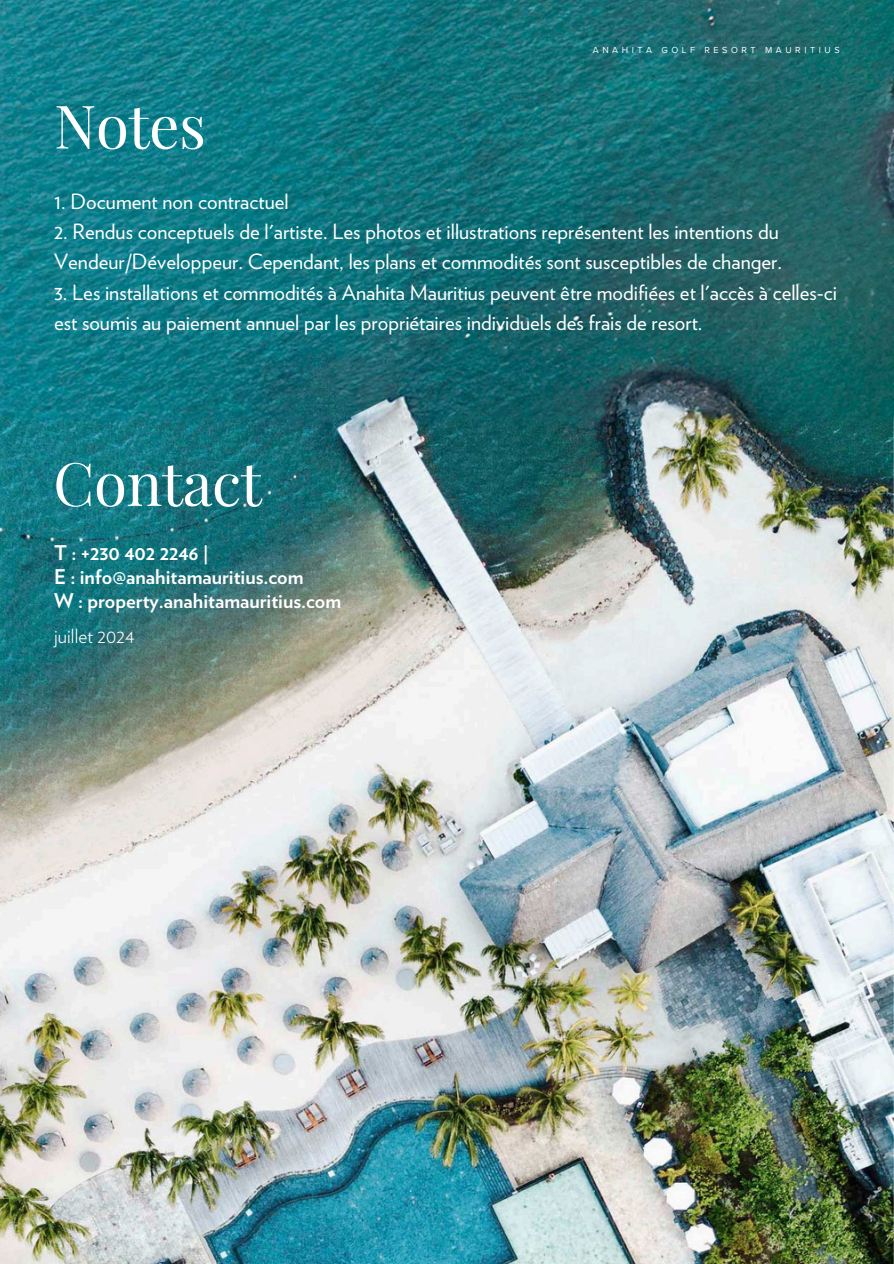
<style>
.page{position:relative;width:894px;height:1264px;background:#fff}
.page>*{position:absolute;margin:0;border:0;box-sizing:border-box;transform-origin:0 0}
.t1{font:60px "Playfair Display";letter-spacing:-.01em;color:#fff}
.t2{font:21px/30.3px "Verlag";color:#fff}
.t3{font:700 20.25px/23.7px "Verlag";color:#fff}
.t4{font:300 19.5px "Verlag";letter-spacing:.005em;color:#fff}
.t5{font:9px "Proxima Nova";letter-spacing:.395em;color:#fff}
</style>
<div class="page">
<img style="left:0;top:0;width:893px;height:1263px">
<p class="t1" style="left:54px;top:84px;width:153px">Notes</p>
<h1 class="t5" style="left:592px;top:45px;width:248px">ANAHITA GOLF RESORT MAURITIUS</h1>
<h2 class="t2" style="left:54px;top:187px;width:236px">1. Document non contractuel</h2>
<h2 class="t2" style="left:54px;top:217px;width:729px">2. Rendus conceptuels de l'artiste. Les photos et illustrations représentent les intentions du<br>Vendeur/Développeur. Cependant, les plans et commodités sont susceptibles de changer.</h2>
<h2 class="t2" style="left:54px;top:278px;width:784px">3. Les installations et commodités à Anahita Mauritius peuvent être modifiées et l'accès à celles-ci est soumis au paiement annuel par les propriétaires individuels des frais de resort.</h2>
<h2 class="t1" style="left:53px;top:441px;width:210px">Contact</h2>
<h2 class="t3" style="left:54px;top:542px;width:288px">T : +230 402 2246 |<br>E : info@anahitamauritius.com<br>W : property.anahitamauritius.com</h2>
<h1 class="t4" style="left:54px;top:627px;width:82px">juillet 2024</h1>
</div>
